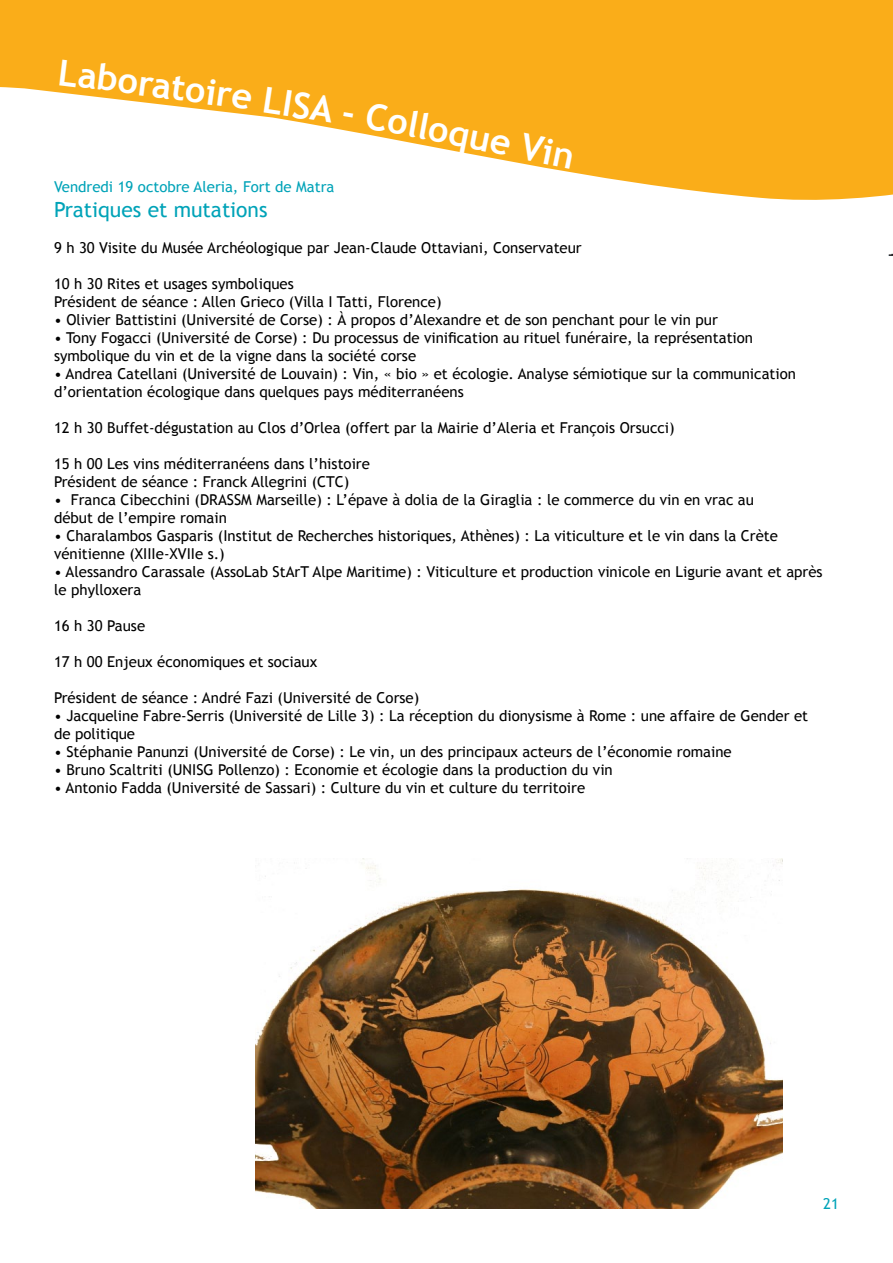
<style>
.page{position:relative;width:893px;height:1263px;background:#fff}
.page>*{position:absolute;margin:0;border:0;box-sizing:border-box;transform-origin:0 0}
.t1{font:700 36px "Trebuchet MS";color:#fff}
.t2{font:21px "Trebuchet MS";color:#00a3b8}
.t3{font:15px/18px "Trebuchet MS";color:#000}
.t4{font:15px "Trebuchet MS";color:#00a3b8}
</style>
<div class="page">
<svg style="left:0;top:0;width:893px;height:200px;fill:#faad19"></svg>
<img style="left:255px;top:859px;width:527px;height:350px">
<div style="left:519px;top:133px;width:54px;height:36px;background:#faad19"></div>
<h1 class="t1" style="left:61px;top:50px;width:97px;rotate:7deg">Labor</h1>
<h1 class="t1" style="left:156px;top:61px;width:102px;rotate:8deg">atoire</h1>
<h1 class="t1" style="left:267px;top:77px;width:73px;rotate:9deg">LISA</h1>
<h1 class="t1" style="left:346px;top:90px;width:79px;rotate:10deg">- Col</h1>
<h1 class="t1" style="left:423px;top:103px;width:95px;rotate:11deg">loque</h1>
<p class="t4" style="left:54px;top:178px;width:282px">Vendredi 19 octobre Aleria, Fort de Matra</p>
<h2 class="t2" style="left:54px;top:197px;width:215px">Pratiques et mutations</h2>
<p class="t3" style="left:54px;top:239px;width:529px">9 h 30 Visite du Musée Archéologique par Jean-Claude Ottaviani, Conservateur</p>
<p class="t3" style="left:54px;top:275px;width:389px">10 h 30 Rites et usages symboliques<br>Président de séance : Allen Grieco (Villa I Tatti, Florence)</p>
<p class="t3" style="left:54px;top:311px;width:665px">• Olivier Battistini (Université de Corse) : À propos d’Alexandre et de son penchant pour le vin pur</p>
<p class="t3" style="left:54px;top:329px;width:701px">• Tony Fogacci (Université de Corse) : Du processus de vinification au rituel funéraire, la représentation symbolique du vin et de la vigne dans la société corse</p>
<p class="t3" style="left:54px;top:365px;width:743px">• Andrea Catellani (Université de Louvain) : Vin, « bio » et écologie. Analyse sémiotique sur la communication d’orientation écologique dans quelques pays méditerranéens</p>
<p class="t3" style="left:54px;top:419px;width:622px">12 h 30 Buffet-dégustation au Clos d’Orlea (offert par la Mairie d’Aleria et François Orsucci)</p>
<p class="t3" style="left:54px;top:455px;width:317px">15 h 00 Les vins méditerranéens dans l’histoire<br>Président de séance : Franck Allegrini (CTC)</p>
<p class="t3" style="left:54px;top:491px;width:701px">• Franca Cibecchini (DRASSM Marseille) : L’épave à dolia de la Giraglia : le commerce du vin en vrac au début de l’empire romain</p>
<p class="t3" style="left:54px;top:527px;width:725px">• Charalambos Gasparis (Institut de Recherches historiques, Athènes) : La viticulture et le vin dans la Crète vénitienne (XIIIe-XVIIe s.)</p>
<p class="t3" style="left:54px;top:563px;width:770px">• Alessandro Carassale (AssoLab StArT Alpe Maritime) : Viticulture et production vinicole en Ligurie avant et après le phylloxera</p>
<p class="t3" style="left:54px;top:617px;width:93px">16 h 30 Pause</p>
<p class="t3" style="left:54px;top:653px;width:265px">17 h 00 Enjeux économiques et sociaux</p>
<p class="t3" style="left:54px;top:689px;width:367px">Président de séance : André Fazi (Université de Corse)</p>
<p class="t3" style="left:54px;top:707px;width:756px">• Jacqueline Fabre-Serris (Université de Lille 3) : La réception du dionysisme à Rome : une affaire de Gender et de politique</p>
<p class="t3" style="left:54px;top:743px;width:679px">• Stéphanie Panunzi (Université de Corse) : Le vin, un des principaux acteurs de l’économie romaine</p>
<p class="t3" style="left:54px;top:761px;width:560px">• Bruno Scaltriti (UNISG Pollenzo) : Economie et écologie dans la production du vin</p>
<p class="t3" style="left:54px;top:779px;width:533px">• Antonio Fadda (Université de Sassari) : Culture du vin et culture du territoire</p>
<p class="t4" style="left:823px;top:1195px;width:17px">21</p>
</div>
